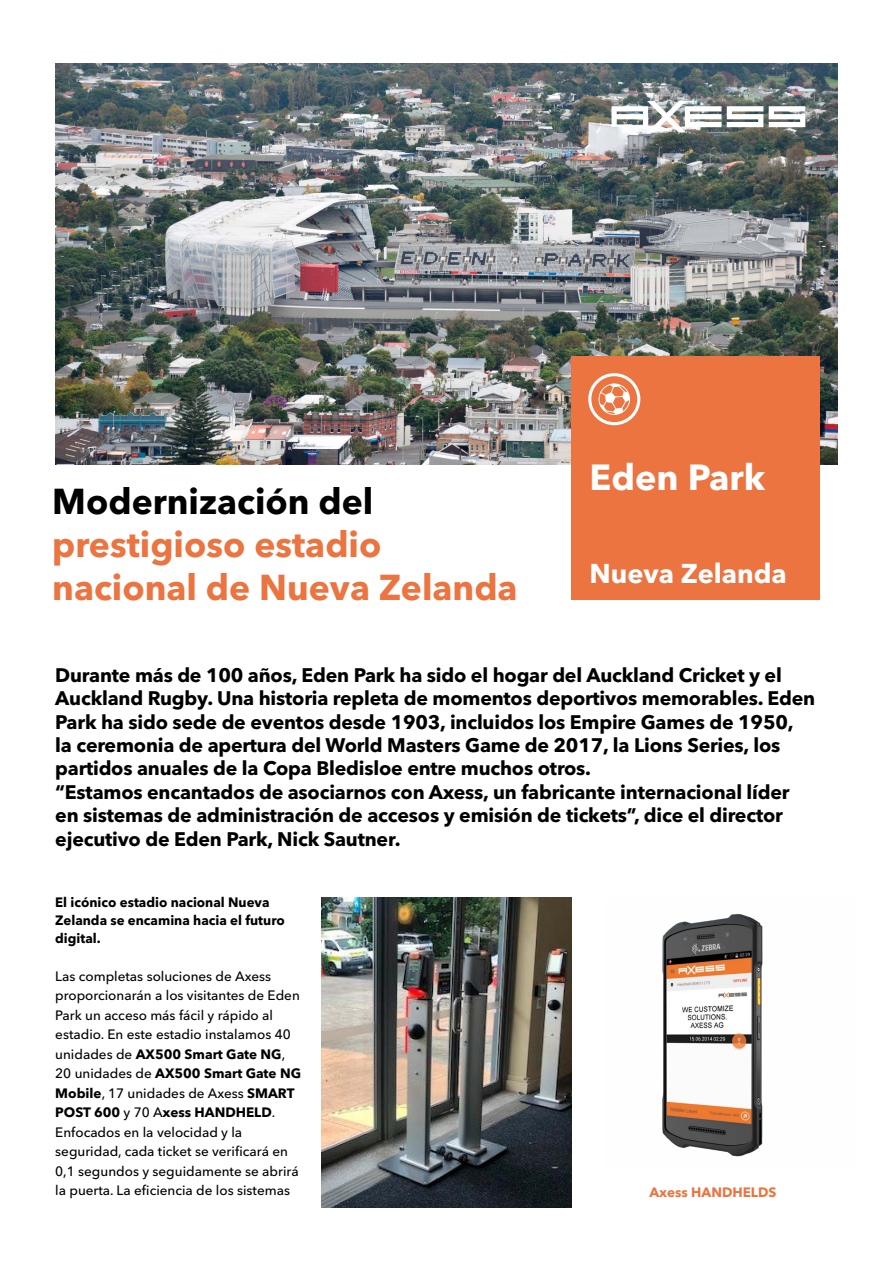
<style>
.page{position:relative;width:893px;height:1263px;background:#fff}
.page>*{position:absolute;margin:0;border:0;box-sizing:border-box;transform-origin:0 0}
.t1{font:700 36px "Avenir Next Cyr";color:#fff}
.t2{font:700 35.7px/42.9px "Avenir Next Cyr";color:#eb7440}
.t3{font:700 35.7px "Avenir Next Cyr";color:#000}
.t4{font:700 27px "Avenir Next Cyr";color:#fff}
.t5{font:700 19.5px/23.4px "Avenir Next Cyr";letter-spacing:-.01em;color:#000}
.t6{font:500 13.5px/19.5px "Avenir Next Cyr";color:#000}
.t7{font:700 13.5px/18px "Avenir Next Cyr";color:#000}
.t8{font:700 13.5px "Avenir Next Cyr";color:#eb7440}
.s1{font-weight:700}
</style>
<div class="page">
<img style="left:55px;top:64px;width:783px;height:401px">
<div style="left:571px;top:356px;width:249px;height:244px;background:#eb7440"></div>
<svg style="left:727px;top:106px;width:36px;height:21px"></svg>
<svg style="left:769px;top:106px;width:36px;height:21px"></svg>
<svg style="left:611px;top:101px;width:110px;height:31px"></svg>
<svg style="left:588px;top:373px;width:52px;height:52px"></svg>
<img style="left:322px;top:897px;width:250px;height:311px">
<img style="left:662px;top:914px;width:101px;height:243px">
<h2 class="t3" style="left:52px;top:480px;width:323px">Modernización del</h2>
<h2 class="t2" style="left:52px;top:523px;width:467px">prestigioso estadio nacional de Nueva Zelanda</h2>
<h1 class="t1" style="left:589px;top:455px;width:177px">Eden Park</h1>
<h3 class="t4" style="left:589px;top:557px;width:199px">Nueva Zelanda</h3>
<p class="t5" style="left:55px;top:663px;width:761px">Durante más de 100 años, Eden Park ha sido el hogar del Auckland Cricket y el Auckland Rugby. Una historia repleta de momentos deportivos memorables. Eden Park ha sido sede de eventos desde 1903, incluidos los Empire Games de 1950,<br>la ceremonia de apertura del World Masters Game de 2017, la Lions Series, los partidos anuales de la Copa Bledisloe entre muchos otros.<br>“Estamos encantados de asociarnos con Axess, un fabricante internacional líder en sistemas de administración de accesos y emisión de tickets”, dice el director ejecutivo de Eden Park, Nick Sautner.</p>
<p class="t7" style="left:55px;top:894px;width:231px">El icónico estadio nacional Nueva<br>Zelanda se encamina hacia el futuro digital.</p>
<p class="t6" style="left:55px;top:966px;width:247px">Las completas soluciones de Axess proporcionarán a los visitantes de Eden Park un acceso más fácil y rápido al estadio. En este estadio instalamos 40 unidades de <span class="s1">AX500 Smart Gate NG</span>, 20 unidades de <span class="s1">AX500 Smart Gate NG Mobile</span>, 17 unidades de Axess <span class="s1">SMART POST 600</span> y 70 A<span class="s1">xess HANDHELD</span>.<br>Enfocados en la velocidad y la seguridad, cada ticket se verificará en 0,1 segundos y seguidamente se abrirá la puerta. La eficiencia de los sistemas</p>
<p class="t8" style="left:649px;top:1184px;width:129px">Axess HANDHELDS</p>
</div>
